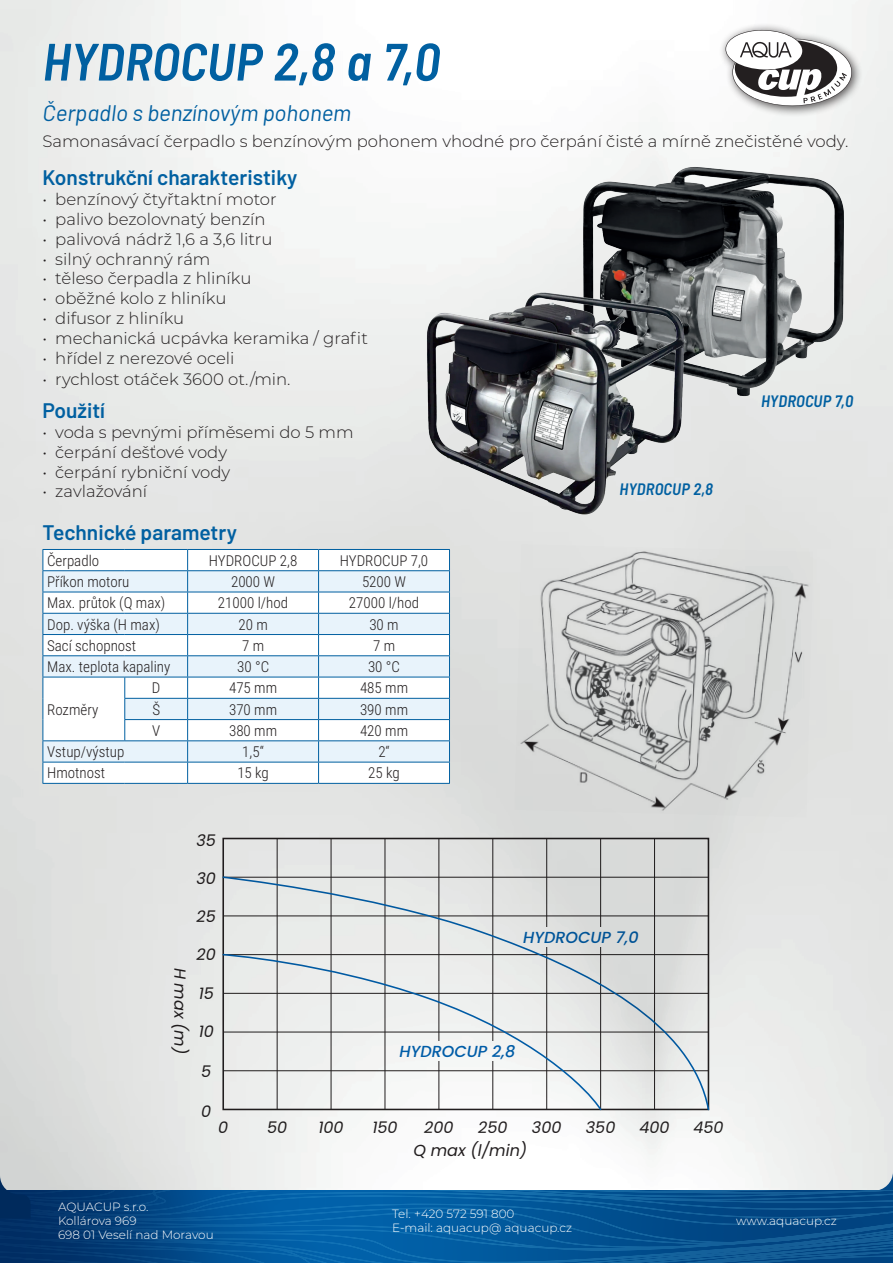
<style>
.page{position:relative;width:893px;height:1263px;background:#fff}
.page>*{position:absolute;margin:0;border:0;box-sizing:border-box;transform-origin:0 0}
.t1{font:italic 600 semi-condensed 52.5px "Barlow";color:#0160a1}
.t2{font:italic 22.5px "Barlow";color:#0160a1}
.t3{font:600 21px "Barlow";color:#0160a1}
.t4{font:300 16.5px "Montserrat";color:#231f20}
.t5{font:italic 600 semi-condensed 16.5px "Barlow";letter-spacing:.01em;color:#0160a1}
.t6{font:italic 16.05px "Poppins";color:#231f20}
.t7{font:italic 500 16.05px "Poppins";color:#0161b0}
.t8{font:300 15px "Roboto Condensed";color:#231f20}
.t9{font:300 12px/14.4px "Montserrat";color:#fff}
</style>
<div class="page">
<img style="left:0;top:0;width:893px;height:1168px">
<div style="left:719px;top:23px;width:144px;height:95px;background:#231f20;opacity:.75"></div>
<svg style="left:725px;top:30px;width:127px;height:76px"></svg>
<svg style="left:0;top:1168px;width:893px;height:95px;background:#3b76a7"></svg>
<svg style="left:44px;top:550px;width:405px;height:233px"></svg>
<svg style="left:44px;top:571px;width:405px;height:191px;fill:#e8f3fb"></svg>
<hr style="left:43px;top:549px;width:82px;height:1px;background:#0160a1">
<hr style="left:125px;top:549px;width:63px;height:1px;background:#0160a1">
<hr style="left:188px;top:549px;width:131px;height:1px;background:#0160a1">
<hr style="left:319px;top:549px;width:131px;height:1px;background:#0160a1">
<hr style="left:43px;top:570px;width:82px;height:1px;background:#0160a1">
<hr style="left:125px;top:570px;width:63px;height:1px;background:#0160a1">
<hr style="left:43px;top:592px;width:82px;height:1px;background:#0160a1">
<hr style="left:125px;top:592px;width:63px;height:1px;background:#0160a1">
<hr style="left:43px;top:613px;width:82px;height:1px;background:#0160a1">
<hr style="left:125px;top:613px;width:63px;height:1px;background:#0160a1">
<hr style="left:43px;top:634px;width:82px;height:1px;background:#0160a1">
<hr style="left:125px;top:634px;width:63px;height:1px;background:#0160a1">
<hr style="left:43px;top:655px;width:82px;height:1px;background:#0160a1">
<hr style="left:125px;top:655px;width:63px;height:1px;background:#0160a1">
<hr style="left:125px;top:677px;width:63px;height:1px;background:#0160a1">
<hr style="left:124px;top:698px;width:64px;height:1px;background:#0160a1">
<hr style="left:124px;top:719px;width:64px;height:1px;background:#0160a1">
<hr style="left:43px;top:740px;width:82px;height:1px;background:#0160a1">
<hr style="left:125px;top:740px;width:63px;height:1px;background:#0160a1">
<hr style="left:43px;top:783px;width:82px;height:1px;background:#0160a1">
<hr style="left:125px;top:783px;width:63px;height:1px;background:#0160a1">
<hr style="left:43px;top:677px;width:82px;height:1px;background:#0160a1">
<svg style="left:43px;top:550px;width:1px;height:233px"></svg>
<svg style="left:124px;top:677px;width:1px;height:63px"></svg>
<hr style="left:43px;top:762px;width:82px;height:1px;background:#0160a1">
<hr style="left:125px;top:762px;width:63px;height:1px;background:#0160a1">
<hr style="left:188px;top:655px;width:131px;height:1px;background:#0160a1">
<hr style="left:319px;top:655px;width:131px;height:1px;background:#0160a1">
<hr style="left:188px;top:570px;width:131px;height:1px;background:#0160a1">
<hr style="left:319px;top:570px;width:131px;height:1px;background:#0160a1">
<hr style="left:188px;top:592px;width:131px;height:1px;background:#0160a1">
<hr style="left:319px;top:592px;width:131px;height:1px;background:#0160a1">
<hr style="left:188px;top:613px;width:131px;height:1px;background:#0160a1">
<hr style="left:319px;top:613px;width:131px;height:1px;background:#0160a1">
<hr style="left:188px;top:634px;width:131px;height:1px;background:#0160a1">
<hr style="left:319px;top:634px;width:131px;height:1px;background:#0160a1">
<hr style="left:188px;top:740px;width:131px;height:1px;background:#0160a1">
<hr style="left:319px;top:740px;width:131px;height:1px;background:#0160a1">
<hr style="left:188px;top:762px;width:131px;height:1px;background:#0160a1">
<hr style="left:319px;top:762px;width:131px;height:1px;background:#0160a1">
<hr style="left:188px;top:783px;width:131px;height:1px;background:#0160a1">
<hr style="left:319px;top:783px;width:131px;height:1px;background:#0160a1">
<hr style="left:188px;top:677px;width:131px;height:1px;background:#0160a1">
<hr style="left:319px;top:677px;width:131px;height:1px;background:#0160a1">
<hr style="left:188px;top:698px;width:131px;height:1px;background:#0160a1">
<hr style="left:319px;top:698px;width:131px;height:1px;background:#0160a1">
<hr style="left:188px;top:719px;width:131px;height:1px;background:#0160a1">
<svg style="left:187px;top:550px;width:1px;height:233px"></svg>
<hr style="left:319px;top:719px;width:131px;height:1px;background:#0160a1">
<svg style="left:318px;top:550px;width:1px;height:233px"></svg>
<svg style="left:449px;top:550px;width:1px;height:233px"></svg>
<img style="left:514px;top:544px;width:299px;height:273px">
<div style="left:223px;top:838px;width:485px;height:271px;background:#e1e2e1"></div>
<hr style="left:277px;top:838px;width:1px;height:271px;background:#231f20">
<hr style="left:331px;top:838px;width:1px;height:271px;background:#231f20">
<hr style="left:384px;top:838px;width:1px;height:271px;background:#231f20">
<hr style="left:438px;top:838px;width:1px;height:271px;background:#231f20">
<hr style="left:492px;top:838px;width:1px;height:271px;background:#231f20">
<hr style="left:546px;top:838px;width:1px;height:271px;background:#231f20">
<hr style="left:600px;top:838px;width:1px;height:271px;background:#231f20">
<hr style="left:654px;top:838px;width:1px;height:271px;background:#231f20">
<hr style="left:223px;top:838px;width:485px;height:1px;background:#231f20">
<svg style="left:222px;top:876px;width:488px;height:235px"></svg>
<div style="left:541px;top:927px;width:71px;height:19px;background:#dcdedd"></div>
<img style="left:574px;top:161px;width:277px;height:241px">
<img style="left:422px;top:289px;width:266px;height:230px">
<h1 class="t1" style="left:43px;top:24px;width:399px">HYDROCUP 2,8 a 7,0</h1>
<h2 class="t2" style="left:43px;top:97px;width:310px">Čerpadlo s benzínovým pohonem</h2>
<p class="t4" style="left:43px;top:130px;width:807px">Samonasávací čerpadlo s benzínovým pohonem vhodné pro čerpání čisté a mírně znečistěné vody.</p>
<p class="t3" style="left:43px;top:162px;width:257px">Konstrukční charakteristiky</p>
<p class="t4" style="left:43px;top:188px;width:236px">• benzínový čtyřtaktní motor</p>
<p class="t4" style="left:43px;top:208px;width:225px">• palivo bezolovnatý benzín</p>
<p class="t4" style="left:43px;top:228px;width:231px">• palivová nádrž 1,6 a 3,6 litru</p>
<p class="t4" style="left:43px;top:247px;width:169px">• silný ochranný rám</p>
<p class="t4" style="left:43px;top:267px;width:210px">• těleso čerpadla z hliníku</p>
<p class="t4" style="left:43px;top:287px;width:186px">• oběžné kolo z hliníku</p>
<p class="t4" style="left:43px;top:307px;width:143px">• difusor z hliníku</p>
<p class="t4" style="left:43px;top:327px;width:327px">• mechanická ucpávka keramika / grafit</p>
<p class="t4" style="left:43px;top:346px;width:193px">• hřídel z nerezové oceli</p>
<p class="t4" style="left:43px;top:367px;width:250px">• rychlost otáček 3600 ot./min.</p>
<p class="t3" style="left:43px;top:395px;width:64px">Použití</p>
<p class="t4" style="left:43px;top:421px;width:313px">• voda s pevnými příměsemi do 5 mm</p>
<p class="t4" style="left:43px;top:441px;width:186px">• čerpání dešťové vody</p>
<p class="t4" style="left:43px;top:461px;width:189px">• čerpání rybniční vody</p>
<p class="t4" style="left:43px;top:480px;width:106px">• zavlažování</p>
<p class="t3" style="left:43px;top:517px;width:196px">Technické parametry</p>
<p class="t8" style="left:47px;top:550px;width:54px">Čerpadlo</p>
<p class="t8" style="left:209px;top:550px;width:90px">HYDROCUP 2,8</p>
<p class="t8" style="left:340px;top:550px;width:90px">HYDROCUP 7,0</p>
<p class="t8" style="left:47px;top:571px;width:84px">Příkon motoru</p>
<p class="t8" style="left:231px;top:571px;width:46px">2000 W</p>
<p class="t8" style="left:362px;top:571px;width:46px">5200 W</p>
<p class="t8" style="left:47px;top:592px;width:120px">Max. průtok (Q max)</p>
<p class="t8" style="left:218px;top:592px;width:72px">21000 l/hod</p>
<p class="t8" style="left:349px;top:592px;width:72px">27000 l/hod</p>
<p class="t8" style="left:47px;top:614px;width:114px">Dop. výška (H max)</p>
<p class="t8" style="left:238px;top:614px;width:31px">20 m</p>
<p class="t8" style="left:369px;top:614px;width:31px">30 m</p>
<p class="t8" style="left:47px;top:635px;width:91px">Sací schopnost</p>
<p class="t8" style="left:242px;top:635px;width:24px">7 m</p>
<p class="t8" style="left:373px;top:635px;width:24px">7 m</p>
<p class="t8" style="left:47px;top:656px;width:125px">Max. teplota kapaliny</p>
<p class="t8" style="left:237px;top:656px;width:34px">30 °C</p>
<p class="t8" style="left:368px;top:656px;width:34px">30 °C</p>
<p class="t8" style="left:47px;top:699px;width:53px">Rozměry</p>
<p class="t5" style="left:761px;top:389px;width:94px">HYDROCUP 7,0</p>
<p class="t5" style="left:620px;top:477px;width:95px">HYDROCUP 2,8</p>
<p class="t8" style="left:152px;top:677px;width:10px">D</p>
<p class="t8" style="left:229px;top:677px;width:50px">475 mm</p>
<p class="t8" style="left:360px;top:677px;width:50px">485 mm</p>
<p class="t8" style="left:152px;top:699px;width:9px">Š</p>
<p class="t8" style="left:229px;top:699px;width:50px">370 mm</p>
<p class="t8" style="left:360px;top:699px;width:50px">390 mm</p>
<p class="t8" style="left:152px;top:720px;width:10px">V</p>
<p class="t8" style="left:229px;top:720px;width:50px">380 mm</p>
<p class="t8" style="left:360px;top:720px;width:50px">420 mm</p>
<p class="t8" style="left:47px;top:741px;width:79px">Vstup/výstup</p>
<p class="t8" style="left:242px;top:741px;width:23px">1,5“</p>
<p class="t8" style="left:378px;top:741px;width:13px">2“</p>
<p class="t8" style="left:47px;top:762px;width:59px">Hmotnost</p>
<p class="t8" style="left:237px;top:762px;width:33px">15 kg</p>
<p class="t8" style="left:368px;top:762px;width:33px">25 kg</p>
<p class="t6" style="left:197px;top:831px;width:21px">35</p>
<p class="t6" style="left:197px;top:869px;width:21px">30</p>
<p class="t6" style="left:197px;top:907px;width:21px">25</p>
<p class="t6" style="left:197px;top:945px;width:21px">20</p>
<p class="t6" style="left:190px;top:967px;width:89px;rotate:90deg">H max (m)</p>
<p class="t6" style="left:199px;top:984px;width:17px">15</p>
<p class="t6" style="left:199px;top:1022px;width:17px">10</p>
<p class="t6" style="left:201px;top:1062px;width:12px">5</p>
<p class="t6" style="left:201px;top:1101px;width:12px">0</p>
<p class="t7" style="left:523px;top:927px;width:117px">HYDROCUP 7,0</p>
<p class="t7" style="left:399px;top:1042px;width:117px">HYDROCUP 2,8</p>
<p class="t6" style="left:218px;top:1118px;width:12px">0</p>
<p class="t6" style="left:267px;top:1118px;width:22px">50</p>
<p class="t6" style="left:318px;top:1118px;width:27px">100</p>
<p class="t6" style="left:372px;top:1118px;width:27px">150</p>
<p class="t6" style="left:424px;top:1118px;width:31px">200</p>
<p class="t6" style="left:478px;top:1118px;width:31px">250</p>
<p class="t6" style="left:532px;top:1118px;width:31px">300</p>
<p class="t6" style="left:586px;top:1118px;width:31px">350</p>
<p class="t6" style="left:639px;top:1118px;width:32px">400</p>
<p class="t6" style="left:693px;top:1118px;width:32px">450</p>
<p class="t6" style="left:413px;top:1141px;width:115px">Q max (l/min)</p>
<p class="t9" style="left:58px;top:1199px;width:157px">AQUACUP s.r.o.<br>Kollárova 969<br>698 01 Veselí nad Moravou</p>
<p class="t9" style="left:392px;top:1206px;width:181px">Tel. +420 572 591 800<br>E-mail: aquacup@ aquacup.cz</p>
<p class="t9" style="left:736px;top:1213px;width:102px">www.aquacup.cz</p>
</div>
